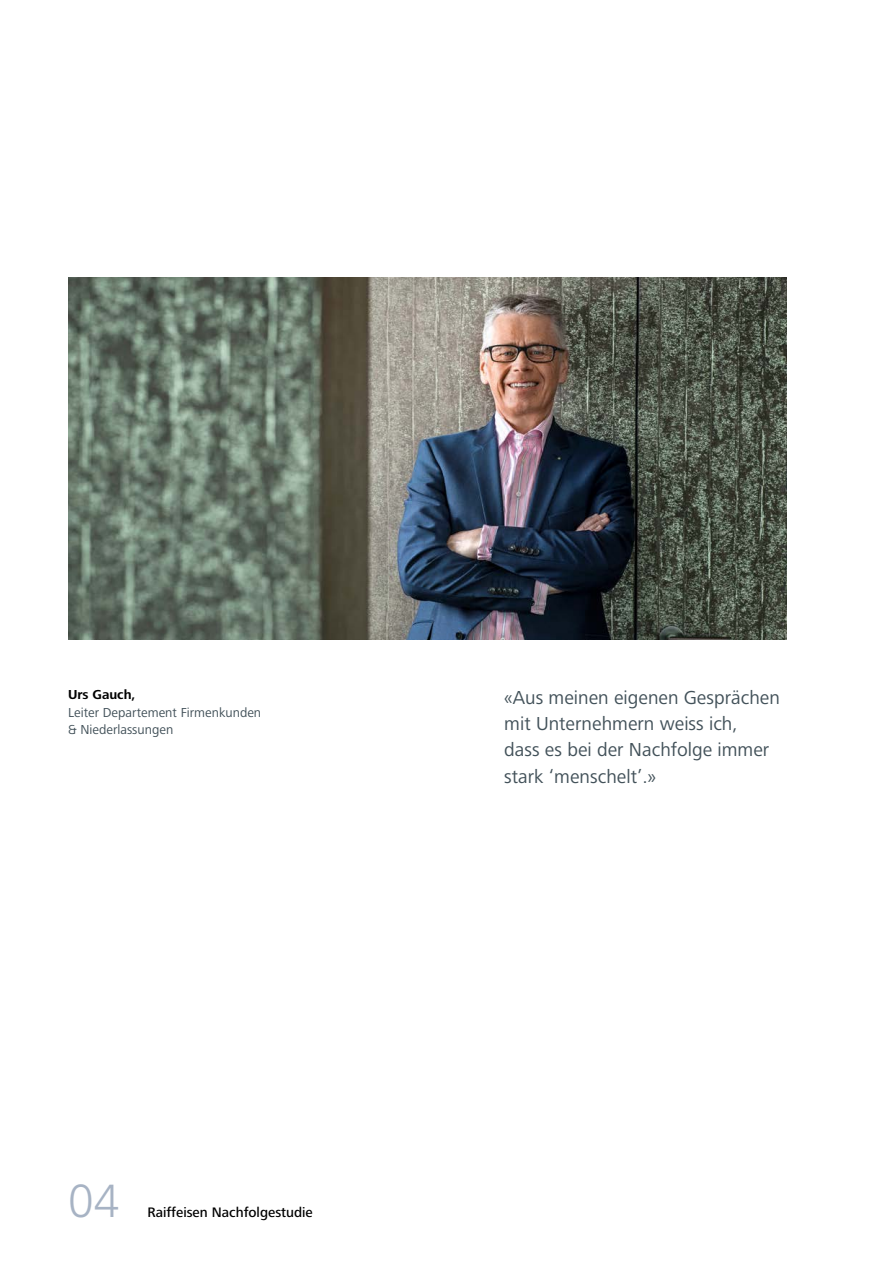
<style>
.page{position:relative;width:893px;height:1263px;background:#fff}
.page>*{position:absolute;margin:0;border:0;box-sizing:border-box;transform-origin:0 0}
.t1{font:300 48.45px "Frutiger Next LT";color:#a7b3c4}
.t2{font:19.5px/26.2px "Frutiger Next LT";color:#425159}
.t3{font:500 14.25px "Frutiger Next LT";color:#000}
.t4{font:13.5px/17.2px "Frutiger Next LT";color:#425159}
.t5{font:700 13.5px "Frutiger Next LT";color:#000}
</style>
<div class="page">
<img style="left:68px;top:277px;width:719px;height:363px">
<p class="t5" style="left:68px;top:687px;width:69px">Urs Gauch,</p>
<p class="t4" style="left:68px;top:703px;width:195px">Leiter Departement Firmenkunden &amp; Niederlassungen</p>
<h1 class="t1" style="left:68px;top:1174px;width:53px">04</h1>
<p class="t3" style="left:147px;top:1204px;width:167px">Raiffeisen Nachfolgestudie</p>
<p class="t2" style="left:504px;top:684px;width:277px">«Aus meinen eigenen Gesprächen mit Unternehmern weiss ich,<br>dass es bei der Nachfolge immer stark ‘menschelt’.»</p>
</div>
